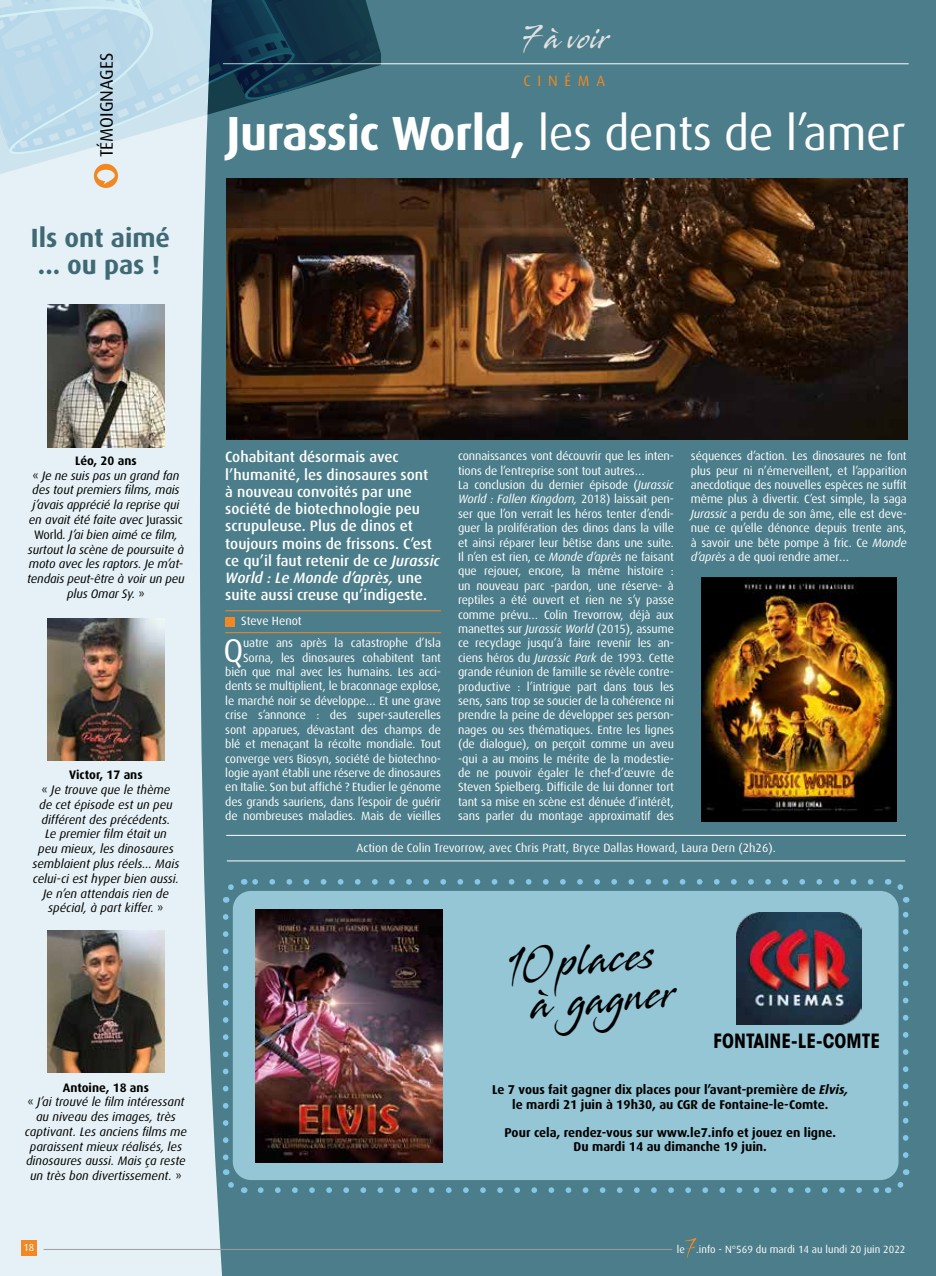
<style>
.page{position:relative;width:936px;height:1276px;background:#fff}
.page>*{position:absolute;margin:0;border:0;box-sizing:border-box;transform-origin:0 0}
.t1{font:48px "Dax";letter-spacing:-.01em;color:#fff}
.t2{font:41.1px/40.5px "Stingray";color:#000;text-align:center;scale:.74 1}
.t3{font:33px "Dax";color:#fff}
.t4{font:30px "Stingray";color:#e1e1e1;scale:.74 1}
.t5{font:700 26.4px/26.4px "Dax";color:#3f6a75}
.t6{font:700 condensed 19.5px "ITC Avant Garde Std";color:#000}
.t7{font:18px "Dax";color:#000}
.t8{font:500 15px/17.2px "Dax";color:#fff}
.t9{font:15px "Dax";letter-spacing:.45em;color:#f18821}
.t10{font:700 12.75px/14.2px "Dax";color:#000;text-align:center}
.t11{font:italic 12.3px/14.7px "Dax";color:#000;text-align:center}
.t12{font:12px/14.4px "Dax";letter-spacing:-.01em;color:#fff;text-align:right}
.t13{font:10.5px "Dax";color:#fff}
.t14{font:10.2px "Dax";color:#fff}
.s1{font-weight:700}
.s2{font-weight:700;font-style:normal}
.s3{font-style:normal}
.s4{font-style:italic}
</style>
<div class="page">
<hr style="left:935px;top:0;width:1px;height:707px;background:#d8d8d8">
<div style="left:183px;top:0;width:752px;height:1276px;background:#4c7d8a"></div>
<svg style="left:0;top:155px;width:223px;height:1121px;background:#d5e4ea"></svg>
<hr style="left:223px;top:64px;width:685px;height:1px;background:#fff">
<img style="left:226px;top:179px;width:681px;height:260px">
<svg style="left:0;top:0;width:367px;height:5px;background:#7897a7"></svg>
<svg style="left:0;top:5px;width:380px;height:150px"></svg>
<hr style="left:225px;top:610px;width:216px;height:1px;background:#f18825">
<div style="left:225px;top:617px;width:9px;height:9px;background:#f18821"></div>
<hr style="left:225px;top:632px;width:216px;height:1px;background:#f18825">
<hr style="left:226px;top:835px;width:679px;height:1px;background:#fff">
<hr style="left:227px;top:860px;width:678px;height:1px;background:#fff">
<div style="left:233px;top:891px;width:665px;height:289px;background:#95c6d5;border-radius:18px"></div>
<svg style="left:223px;top:917px;width:5px;height:244px"></svg>
<svg style="left:260px;top:1187px;width:619px;height:6px"></svg>
<svg style="left:902px;top:911px;width:6px;height:244px"></svg>
<svg style="left:252px;top:879px;width:618px;height:5px"></svg>
<svg style="left:223px;top:1169px;width:22px;height:24px"></svg>
<svg style="left:887px;top:1169px;width:23px;height:24px"></svg>
<svg style="left:887px;top:879px;width:21px;height:23px"></svg>
<svg style="left:219px;top:879px;width:26px;height:23px"></svg>
<img style="left:255px;top:909px;width:187px;height:253px">
<img style="left:701px;top:578px;width:195px;height:243px">
<svg style="left:94px;top:164px;width:24px;height:24px"></svg>
<img style="left:47px;top:305px;width:117px;height:142px">
<img style="left:47px;top:618px;width:117px;height:143px">
<img style="left:47px;top:930px;width:117px;height:143px">
<div style="left:21px;top:1240px;width:15px;height:15px;background:#f18821"></div>
<hr style="left:44px;top:1249px;width:628px;height:1px;background:#9d9d9c">
<svg style="left:685px;top:1238px;width:11px;height:19px"></svg>
<img style="left:736px;top:912px;width:125px;height:112px">
<h3 class="t7" style="left:97px;top:157px;width:106px;rotate:-90deg">TÉMOIGNAGES</h3>
<h3 class="t5" style="left:31px;top:225px;width:141px">Ils ont aimé ... ou pas !</h3>
<h3 class="t4" style="left:522px;top:18px;width:121px">7 à voir</h3>
<p class="t9" style="left:523px;top:72px;width:83px">CINÉMA</p>
<h1 class="t1" style="left:226px;top:107px;width:680px"><span class="s1">Jurassic World,</span> les dents de l’amer</h1>
<p class="t11" style="left:27px;top:453px;width:159px"><span class="s2">Léo, 20 ans<br></span><span class="s3">«</span> Je ne suis pas un grand fan des tout premiers films, mais j’avais apprécié la reprise qui en avait été faite avec <span class="s3">Jurassic<br>World</span>. J’ai bien aimé ce film, surtout la scène de poursuite à moto avec les raptors. Je m’at&shy;tendais peut-être à voir un peu plus Omar Sy. <span class="s3">»</span></p>
<p class="t11" style="left:32px;top:768px;width:148px"><span class="s2">Victor, 17 ans<br></span><span class="s3">«</span> Je trouve que le thème<br>de cet épisode est un peu différent des précédents.<br>Le premier film était un<br>peu mieux, les dinosaures semblaient plus réels… Mais celui-ci est hyper bien aussi.<br>Je n’en attendais rien de spécial, à part kiffer. <span class="s3">»</span></p>
<p class="t11" style="left:25px;top:1080px;width:163px"><span class="s2">Antoine, 18 ans<br></span><span class="s3">«</span> J’ai trouvé le film intéressant au niveau des images, très captivant. Les anciens films me paraissent mieux réalisés, les dinosaures aussi. Mais ça reste un très bon divertissement. <span class="s3">»</span></p>
<p class="t8" style="left:225px;top:449px;width:216px">Cohabitant désormais avec l’humanité, les dinosaures sont<br>à nouveau convoités par une société de biotechnologie peu scrupuleuse. Plus de dinos et toujours moins de frissons. C’est ce qu’il faut retenir de ce <span class="s4">Jurassic<br>World : Le Monde d’après,</span> une suite aussi creuse qu’indigeste.</p>
<p class="t12" style="left:241px;top:614px;width:62px">Steve Henot</p>
<h3 class="t3" style="left:223px;top:632px;width:21px">Q</h3>
<p class="t12" style="left:458px;top:449px;width:217px;text-align:left">connaissances vont découvrir que les inten&shy;tions de l’entreprise sont tout autres…<br>La conclusion du dernier épisode (<span class="s4">Jurassic World : Fallen Kingdom,</span> 2018) laissait pen&shy;ser que l’on verrait les héros tenter d’endi&shy;guer la prolifération des dinos dans la ville et ainsi réparer leur bêtise dans une suite.<br>Il n’en est rien, ce <span class="s4">Monde d’après</span> ne faisant que rejouer, encore, la même histoire : un nouveau parc -pardon, une réserve- à reptiles a été ouvert et rien ne s’y passe comme prévu… Colin Trevorrow, déjà aux manettes sur <span class="s4">Jurassic World</span> (2015), assume ce recyclage jusqu’à faire revenir les an&shy;ciens héros du <span class="s4">Jurassic Park</span> de 1993. Cette grande réunion de famille se révèle contre&shy;productive : l’intrigue part dans tous les sens, sans trop se soucier de la cohérence ni prendre la peine de développer ses person&shy;nages ou ses thématiques. Entre les lignes (de dialogue), on perçoit comme un aveu -qui a au moins le mérite de la modestie&shy;de ne pouvoir égaler le chef-d’œuvre de Steven Spielberg. Difficile de lui donner tort tant sa mise en scène est dénuée d’intérêt, sans parler du montage approximatif des</p>
<p class="t12" style="left:691px;top:449px;width:217px;text-align:justify">séquences d’action. Les dinosaures ne font plus peur ni n’émerveillent, et l’apparition anecdotique des nouvelles espèces ne suffit même plus à divertir. C’est simple, la saga <span class="s4">Jurassic</span> a perdu de son âme, elle est deve&shy;nue ce qu’elle dénonce depuis trente ans, à savoir une bête pompe à fric. Ce <span class="s4">Monde d’après</span> a de quoi rendre amer…</p>
<p class="t12" style="left:356px;top:841px;width:421px">Action de Colin Trevorrow, avec Chris Pratt, Bryce Dallas Howard, Laura Dern (2h26).</p>
<p class="t12" style="left:225px;top:636px;width:217px">uatre ans après la catastrophe d’Isla Sorna, les dinosaures cohabitent tant bien que mal avec les humains. Les acci&shy;dents se multiplient, le braconnage explose, le marché noir se développe… Et une grave crise s’annonce : des super-sauterelles sont apparues, dévastant des champs de blé et menaçant la récolte mondiale. Tout converge vers Biosyn, société de biotechno&shy;logie ayant établi une réserve de dinosaures en Italie. Son but affiché ? Etudier le génome des grands sauriens, dans l’espoir de guérir de nombreuses maladies. Mais de vieilles</p>
<h2 class="t2" style="left:503px;top:943px;width:229px;rotate:-5deg">10 places à gagner</h2>
<h3 class="t6" style="left:713px;top:1029px;width:168px">FONTAINE-LE-COMTE</h3>
<p class="t10" style="left:492px;top:1082px;width:358px">Le 7 vous fait gagner dix places pour l’avant-première de <span class="s4">Elvis, </span>le mardi 21 juin à 19h30, au CGR de Fontaine-le-Comte.</p>
<p class="t10" style="left:504px;top:1125px;width:333px">Pour cela, rendez-vous sur www.le7.info et jouez en ligne.<br>Du mardi 14 au dimanche 19 juin.</p>
<p class="t14" style="left:23px;top:1241px;width:12px">18</p>
<p class="t13" style="left:677px;top:1243px;width:230px">le .info - N°569 du mardi 14 au lundi 20 juin 2022</p>
</div>
